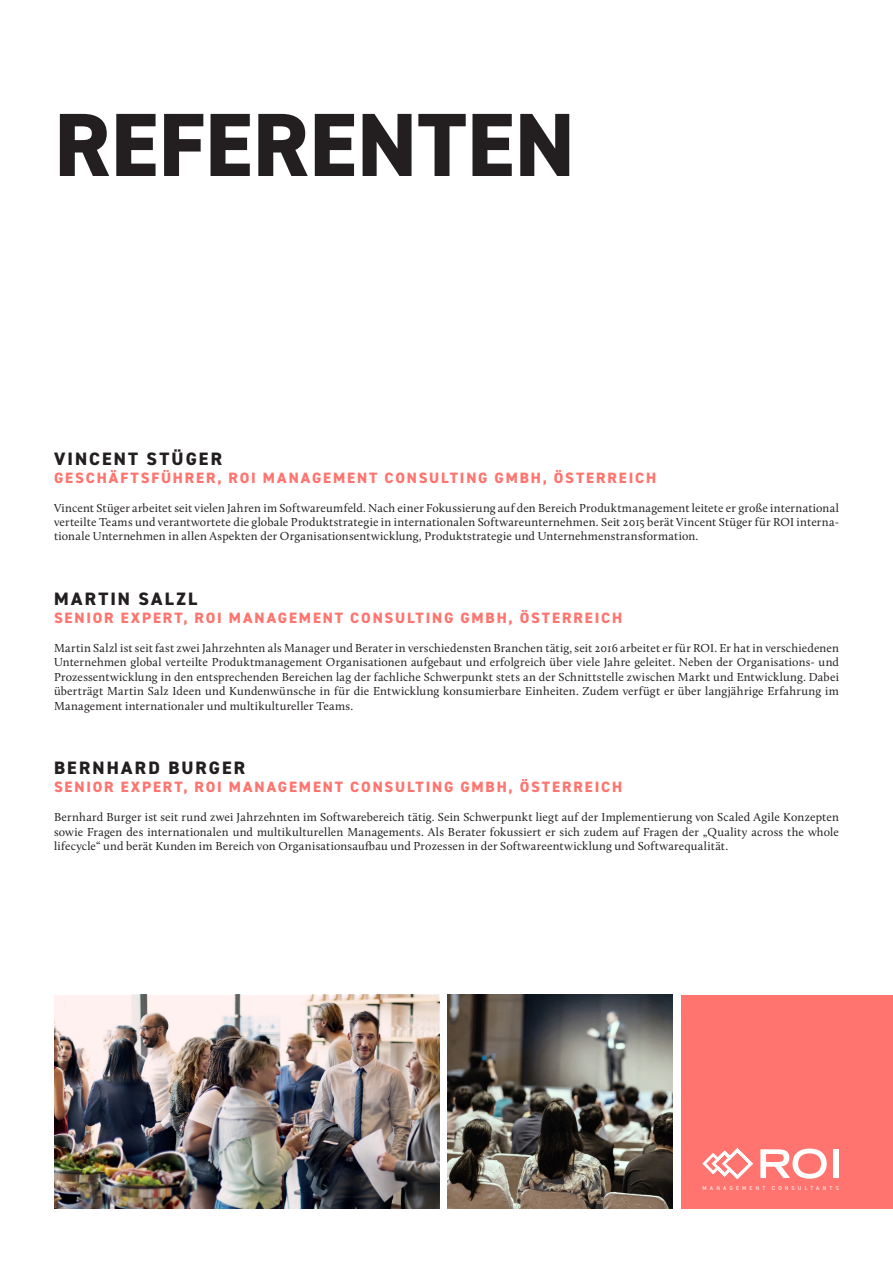
<style>
.page{position:relative;width:893px;height:1263px;background:#fff}
.page>*{position:absolute;margin:0;border:0;box-sizing:border-box;transform-origin:0 0}
.t1{font:800 90px "DIN2014";letter-spacing:.005em;color:#231f20}
.t2{font:800 18px "DIN2014";letter-spacing:.12em;color:#231f20}
.t3{font:800 15px "DIN2014";letter-spacing:.12em;color:#ff746e}
.t4{font:12px/14.4px "Calluna";letter-spacing:.015em;color:#231f20;text-align:justify}
.t5{font:5.7px "DIN2014";letter-spacing:.56em;color:#fff}
</style>
<div class="page">
<img style="left:55px;top:995px;width:384px;height:213px">
<div style="left:681px;top:995px;width:212px;height:213px;background:#ff746e"></div>
<img style="left:448px;top:995px;width:225px;height:213px">
<div style="left:833px;top:1149px;width:5px;height:29px;background:#fff"></div>
<svg style="left:702px;top:1148px;width:125px;height:31px"></svg>
<h1 class="t1" style="left:54px;top:85px;width:522px">REFERENTEN</h1>
<h2 class="t2" style="left:54px;top:447px;width:169px">VINCENT STÜGER</h2>
<p class="t3" style="left:54px;top:468px;width:604px">GESCHÄFTSFÜHRER, ROI MANAGEMENT CONSULTING GMBH, ÖSTERREICH</p>
<p class="t4" style="left:54px;top:500px;width:786px">Vincent Stüger arbeitet seit vielen Jahren im Softwareumfeld. Nach einer Fokussierung auf den Bereich Produktmanagement leitete er große international verteilte Teams und verantwortete die globale Produktstrategie in internationalen Softwareunternehmen. Seit 2015 berät Vincent Stüger für ROI interna&shy;tionale Unternehmen in allen Aspekten der Organisationsentwicklung, Produktstrategie und Unternehmenstransformation.</p>
<h2 class="t2" style="left:54px;top:587px;width:145px">MARTIN SALZL</h2>
<p class="t3" style="left:54px;top:608px;width:569px">SENIOR EXPERT, ROI MANAGEMENT CONSULTING GMBH, ÖSTERREICH</p>
<p class="t4" style="left:54px;top:641px;width:787px">Martin Salzl ist seit fast zwei Jahrzehnten als Manager und Berater in verschiedensten Branchen tätig, seit 2016 arbeitet er für ROI. Er hat in verschiedenen Unternehmen global verteilte Produktmanagement Organisationen aufgebaut und erfolgreich über viele Jahre geleitet. Neben der Organisations- und Prozessentwicklung in den entsprechenden Bereichen lag der fachliche Schwerpunkt stets an der Schnittstelle zwischen Markt und Entwicklung. Dabei überträgt Martin Salz Ideen und Kundenwünsche in für die Entwicklung konsumierbare Einheiten. Zudem verfügt er über langjährige Erfahrung im Management internationaler und multikultureller Teams.</p>
<h2 class="t2" style="left:54px;top:756px;width:193px">BERNHARD BURGER</h2>
<p class="t3" style="left:54px;top:777px;width:569px">SENIOR EXPERT, ROI MANAGEMENT CONSULTING GMBH, ÖSTERREICH</p>
<p class="t4" style="left:54px;top:810px;width:786px">Bernhard Burger ist seit rund zwei Jahrzehnten im Softwarebereich tätig. Sein Schwerpunkt liegt auf der Implementierung von Scaled Agile Konzepten sowie Fragen des internationalen und multikulturellen Managements. Als Berater fokussiert er sich zudem auf Fragen der „Quality across the whole lifecycle“ und berät Kunden im Bereich von Organisationsaufbau und Prozessen in der Softwareentwicklung und Softwarequalität.</p>
<p class="t5" style="left:702px;top:1184px;width:138px">MANAGEMENT CONSULTANTS</p>
</div>
